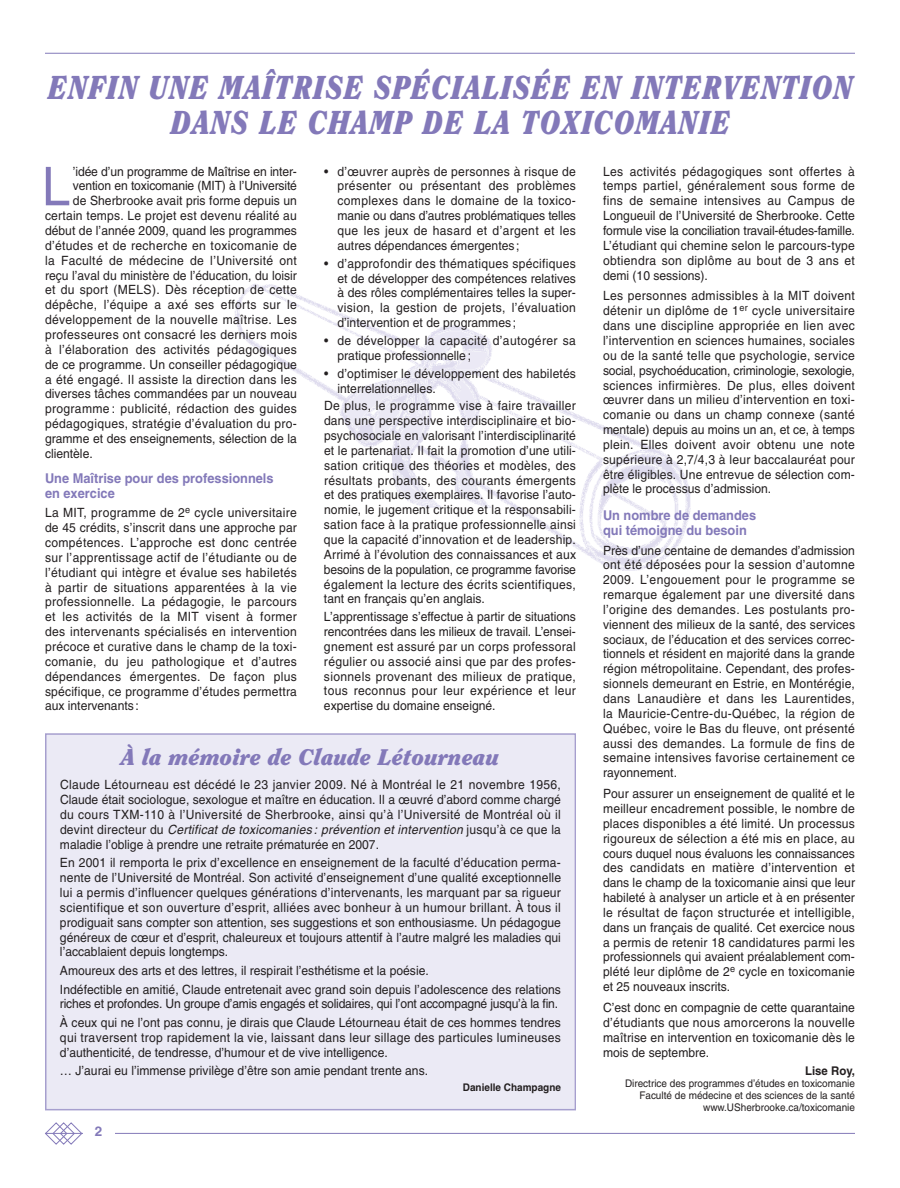
<style>
.page{position:relative;width:900px;height:1188px;background:#fff}
.page>*{position:absolute;margin:0;border:0;box-sizing:border-box;transform-origin:0 0}
.t1{font:53.55px "Helvetica";color:#8379b9;scale:.95 1}
.t2{font:italic 900 33px/34.5px "Clearface";letter-spacing:.05em;color:#8379b9;text-align:center;scale:.85 1}
.t3{font:italic 900 22.5px "Clearface";color:#8379b9}
.t4{font:700 13.5px/14.9px "Helvetica";color:#8379b9;scale:.95 1}
.t5{font:700 13.5px "Helvetica";color:#8379b9}
.t6{font:12.75px/14.9px "Helvetica";letter-spacing:.005em;color:#231f20;text-align:justify;scale:.95 1}
.t7{font:12.75px/14.9px "Helvetica";letter-spacing:.03em;color:#231f20;scale:.95 1}
.t8{font:12.75px/14.9px "Helvetica";letter-spacing:.025em;color:#231f20;scale:.95 1}
.t9{font:12.75px/18.6px "Helvetica";letter-spacing:-.015em;color:#231f20;scale:.95 1}
.t10{font:700 12px "Helvetica";color:#231f20;scale:.95 1}
.t11{font:10.5px/12px "Helvetica";color:#231f20;text-align:right;scale:.95 1}
.t12{font:700 10.5px "Helvetica";color:#231f20;scale:.95 1}
.s1{font-style:italic}
</style>
<div class="page">
<img style="left:235px;top:284px;width:456px;height:287px">
<div style="left:46px;top:735px;width:528px;height:374px;background:#ebeaf5"></div>
<div style="left:45px;top:733px;width:531px;height:377px;border:2px solid #a69fce"></div>
<hr style="left:45px;top:1133px;width:810px;height:1px;background:#8379b9">
<div style="left:83px;top:1125px;width:31px;height:20px;background:#fff"></div>
<svg style="left:45px;top:1122px;width:38px;height:23px"></svg>
<hr style="left:45px;top:53px;width:810px;height:1px;background:#8379b9">
<h2 class="t2" style="left:49px;top:73px;width:948px">ENFIN UNE MAÎTRISE SPÉCIALISÉE EN INTERVENTION<br>DANS LE CHAMP DE LA TOXICOMANIE</h2>
<h1 class="t1" style="left:42px;top:167px;width:31px">L</h1>
<p class="t6" style="left:73px;top:165px;width:237px">’idée d’un programme de Maîtrise en inter -</p>
<p class="t6" style="left:73px;top:180px;width:237px">vention en toxicomanie (MIT) à l’Univer sité</p>
<p class="t6" style="left:73px;top:195px;width:237px">de Sherbrooke avait pris forme depuis un</p>
<p class="t6" style="left:45px;top:209px;width:267px">certain temps. Le projet est devenu réalité au</p>
<p class="t6" style="left:45px;top:224px;width:267px">début de l’année 2009, quand les programmes</p>
<p class="t7" style="left:45px;top:239px;width:267px">d’études et de recherche en toxicomanie de</p>
<p class="t7" style="left:45px;top:254px;width:267px">la Faculté de médecine de l’Université ont</p>
<p class="t6" style="left:45px;top:269px;width:267px">reçu l’aval du ministère de l’éducation, du loisir</p>
<p class="t7" style="left:45px;top:284px;width:267px">et du sport (MELS). Dès réception de cette</p>
<p class="t7" style="left:45px;top:299px;width:267px">dépêche, l’équipe a axé ses efforts sur le</p>
<p class="t7" style="left:45px;top:313px;width:267px">dévelop pe ment de la nouvelle maîtrise. Les</p>
<p class="t7" style="left:45px;top:328px;width:267px">professeures ont consacré les derniers mois</p>
<p class="t7" style="left:45px;top:343px;width:267px">à l’élaboration des activités pédagogiques</p>
<p class="t6" style="left:45px;top:358px;width:267px">de ce programme. Un conseiller pédagogique</p>
<p class="t7" style="left:45px;top:373px;width:267px">a été engagé. Il assiste la direction dans les</p>
<p class="t6" style="left:45px;top:388px;width:267px">diverses tâches commandées par un nouveau</p>
<p class="t7" style="left:45px;top:403px;width:267px">programme : publi cité, rédaction des guides</p>
<p class="t8" style="left:45px;top:417px;width:267px">pédagogiques, stratégie d’évaluation du pro -</p>
<p class="t6" style="left:45px;top:432px;width:267px">gramme et des enseignements, sélection de la</p>
<p class="t6" style="left:45px;top:447px;width:52px">clientèle.</p>
<p class="t4" style="left:45px;top:472px;width:242px">Une Maîtrise pour des professionnels en exercice</p>
<p class="t6" style="left:45px;top:507px;width:267px">La MIT, programme de 2<sup>e</sup> cycle universitaire de 45 crédits, s’inscrit dans une approche par compétences. L’approche est donc centrée sur l’apprentissage actif de l’étudiante ou de l’étu diant qui intègre et évalue ses habiletés à partir de situations apparentées à la vie profession nelle. La pédagogie, le parcours et les activités de la MIT visent à former des intervenants spécialisés en intervention pré coce et curative dans le champ de la toxi - comanie, du jeu patho logique et d’autres dépendances émer gentes. De façon plus spécifique, ce programme d’étu des permettra aux intervenants :</p>
<p class="t6" style="left:338px;top:165px;width:253px;text-indent:-14px">• d’œuvrer auprès de personnes à risque de présenter ou présentant des problèmes com plexes dans le domaine de la toxi co - manie ou dans d’autres problématiques telles que les jeux de hasard et d’argent et les autres dépendances émergentes ;</p>
<p class="t6" style="left:338px;top:257px;width:253px;text-indent:-13px">• d’approfondir des thématiques spécifiques et de développer des compétences relatives à des rôles complémentaires telles la super - vision, la gestion de projets, l’évaluation d’in tervention et de programmes ;</p>
<p class="t7" style="left:338px;top:334px;width:253px;text-indent:-13px">• de développer la capacité d’autogérer sa pratique professionnelle ;</p>
<p class="t6" style="left:338px;top:367px;width:253px;text-indent:-13px">• d’optimiser le développement des habiletés interrelationnelles.</p>
<p class="t6" style="left:324px;top:400px;width:267px">De plus, le programme vise à faire travailler dans une perspective interdisciplinaire et bio - psychosociale en valorisant l’interdisci pli narité et le partenariat. Il fait la promotion d’une utili - sation critique des théories et modèles, des résultats probants, des courants émergents et des pratiques exemplaires. Il favorise l’auto - no mie, le jugement critique et la responsa bi li - sation face à la pratique professionnelle ainsi que la capacité d’innovation et de leadership.<br>Arrimé à l’évolution des connaissances et aux besoins de la population, ce programme favo rise également la lecture des écrits scientifiques, tant en français qu’en anglais.</p>
<p class="t6" style="left:324px;top:611px;width:267px">L’apprentissage s’effectue à partir de situa tions rencontrées dans les milieux de travail. L’en sei&shy;gnement est assuré par un corps professoral régulier ou associé ainsi que par des profes - sionnels provenant des milieux de pratique, tous reconnus pour leur expérience et leur expertise du domaine enseigné.</p>
<h3 class="t3" style="left:121px;top:748px;width:380px">À la mémoire de Claude Létourneau</h3>
<p class="t6" style="left:60px;top:779px;width:529px">Claude Létourneau est décédé le 23 janvier 2009. Né à Montréal le 21 novembre 1956, Claude était sociologue, sexologue et maître en éducation. Il a œuvré d’abord comme chargé du cours TXM-110 à l’Université de Sherbrooke, ainsi qu’à l’Université de Montréal où il d e v i n t d i r e c t e u r d u <span class="s1">Certificat de toxicomanies : prévention et intervention</span> j u s q u ’ à c e q u e l a maladie l’oblige à prendre une retraite prématurée en 2007.</p>
<p class="t6" style="left:60px;top:857px;width:529px">En 2001 il remporta le prix d’excellence en enseignement de la faculté d’éducation perma - nente de l’Université de Montréal. Son activité d’enseignement d’une qualité exceptionnelle lui a permis d’influencer quelques générations d’intervenants, les marquant par sa rigueur scientifique et son ouverture d’esprit, alliées avec bonheur à un humour brillant. À tous il prodiguait sans compter son attention, ses suggestions et son enthousiasme. Un pédagogue généreux de cœur et d’esprit, chaleureux et toujours attentif à l’autre malgré les maladies qui l’accablaient depuis longtemps.</p>
<p class="t6" style="left:60px;top:962px;width:529px;line-height:18.6px">Amoureux des arts et des lettres, il respirait l’esthétisme et la poésie.<br>Indéfectible en amitié, Claude entretenait avec grand soin depuis l’adolescence des relations</p>
<p class="t9" style="left:60px;top:996px;width:529px">riches et profondes. Un groupe d’amis engagés et solidaires, qui l’ont accompagné jusqu’à la fin.<br>À ceux qui ne l’ont pas connu, je dirais que Claude Létourneau était de ces hommes tendres</p>
<p class="t8" style="left:60px;top:1031px;width:529px">qui traversent trop rapidement la vie, laissant dans leur sillage des particules lumineuses d’authenticité, de tendresse, d’humour et de vive intelligence.</p>
<p class="t6" style="left:60px;top:1065px;width:389px">… J’aurai eu l’immense privilège d’être son amie pendant trente ans.</p>
<p class="t12" style="left:463px;top:1084px;width:105px">Danielle Champagne</p>
<p class="t5" style="left:95px;top:1126px;width:9px">2</p>
<p class="t6" style="left:603px;top:165px;width:267px">Les activités pédagogiques sont offertes à temps partiel, généralement sous forme de fins de semaine intensives au Campus de Longueuil de l’Université de Sherbrooke. Cette formule vise la conciliation travail-études-famille.<br>L’étudiant qui chemine selon le parcours-type obtiendra son diplôme au bout de 3 ans et demi (10 sessions).</p>
<p class="t6" style="left:603px;top:290px;width:267px">Les personnes admissibles à la MIT doivent détenir un diplôme de 1<sup>er</sup> cycle universitaire dans une discipline appropriée en lien avec l’intervention en sciences humaines, sociales ou de la santé telle que psychologie, service social, psychoéducation, criminologie, sexo logie, sciences infirmières. De plus, elles doivent œuvrer dans un milieu d’intervention en toxi - comanie ou dans un champ connexe (santé mentale) depuis au moins un an, et ce, à temps plein. Elles doivent avoir obtenu une note supérieure à 2,7/4,3 à leur baccalauréat pour être éligibles. Une entrevue de sélection com - plète le processus d’admission.</p>
<p class="t4" style="left:603px;top:509px;width:163px">Un nombre de demandes qui témoigne du besoin</p>
<p class="t6" style="left:603px;top:544px;width:267px">Près d’une centaine de demandes d’admission ont été déposées pour la session d’automne 2009. L’engouement pour le programme se remarque également par une diversité dans l’origine des demandes. Les postulants pro - vien nent des milieux de la santé, des services sociaux, de l’éducation et des services correc - tionnels et résident en majorité dans la grande région métropolitaine. Cependant, des profes - sionnels demeurant en Estrie, en Montérégie, dans Lanaudière et dans les Laurentides, la Mauricie-Centre-du-Québec, la région de Québec, voire le Bas du fleuve, ont présenté aussi des demandes. La formule de fins de semaine intensives favorise certainement ce rayonnement.</p>
<p class="t6" style="left:603px;top:787px;width:267px">Pour assurer un enseignement de qualité et le meilleur encadrement possible, le nombre de places disponibles a été limité. Un processus rigoureux de sélection a été mis en place, au cours duquel nous évaluons les connais sances des candidats en matière d’intervention et dans le champ de la toxicomanie ainsi que leur habileté à analyser un article et à en présenter le résultat de façon structurée et intelligible, dans un français de qualité. Cet exercice nous a permis de retenir 18 candidatures parmi les professionnels qui avaient préalablement com - plété leur diplôme de 2<sup>e</sup> cycle en toxicomanie et 25 nouveaux inscrits.</p>
<p class="t6" style="left:603px;top:1001px;width:267px">C’est donc en compagnie de cette quarantaine d’étudiants que nous amorcerons la nouvelle maîtrise en intervention en toxicomanie dès le mois de septembre.</p>
<p class="t10" style="left:805px;top:1066px;width:54px">Lise Roy,</p>
<p class="t11" style="left:625px;top:1078px;width:244px">Directrice des programmes d’études en toxicomanie<br>Faculté de médecine et des sciences de la santé www.USherbrooke.ca/toxicomanie</p>
</div>
